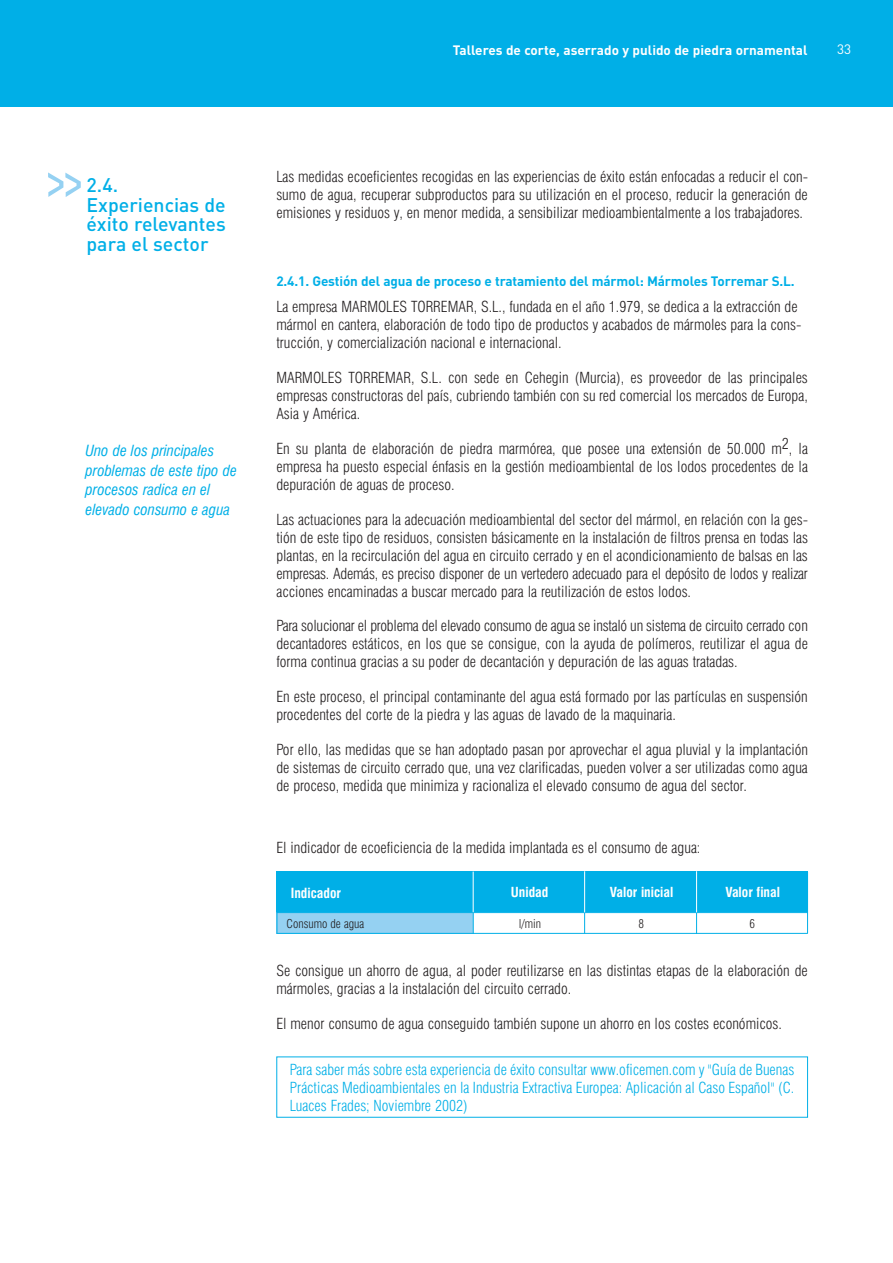
<style>
.page{position:relative;width:893px;height:1263px;background:#fff}
.page>*{position:absolute;margin:0;border:0;box-sizing:border-box;transform-origin:0 0}
.t1{font:500 19.5px/19.5px "DIN";color:#00afe7}
.t2{font:300 condensed 15px/18px "Swiss 721 BT";color:#231f20;text-align:justify}
.t3{font:300 condensed 15px/18px "Swiss 721 BT";color:#00afe7;text-align:justify}
.t4{font:italic condensed 15px/19.5px "Swiss 721 BT";color:#00afe7}
.t5{font:700 condensed 13.65px "Swiss 721 BT";color:#fff}
.t6{font:700 13.5px "DIN";letter-spacing:-.01em;color:#00afe7}
.t7{font:700 13.5px "DIN";color:#fff}
.t8{font:700 condensed 13.5px "Swiss 721 BT";color:#fff}
.t9{font:13.5px "DIN";color:#fff}
.t10{font:300 condensed 12px "Swiss 721 BT";color:#231f20}
</style>
<div class="page">
<div style="left:0;top:0;width:893px;height:106px;background:#00afe7"></div>
<svg style="left:48px;top:172px;width:33px;height:25px"></svg>
<div style="left:697px;top:871px;width:111px;height:41px;background:#00afe7"></div>
<div style="left:585px;top:871px;width:113px;height:41px;background:#00afe7"></div>
<div style="left:473px;top:871px;width:113px;height:41px;background:#00afe7"></div>
<div style="left:277px;top:871px;width:196px;height:41px;background:#00afe7"></div>
<div style="left:276px;top:912px;width:197px;height:21px;background:#95d1f2"></div>
<hr style="left:277px;top:912px;width:531px;height:1px;background:#00afe7">
<hr style="left:584px;top:885px;width:1px;height:48px;background:#00afe7">
<hr style="left:696px;top:885px;width:1px;height:49px;background:#00afe7">
<hr style="left:807px;top:872px;width:1px;height:61px;background:#00afe7">
<hr style="left:473px;top:898px;width:1px;height:36px;background:#00afe7">
<hr style="left:277px;top:872px;width:1px;height:61px;background:#00afe7">
<hr style="left:473px;top:871px;width:1px;height:41px;background:#fff">
<hr style="left:584px;top:871px;width:1px;height:41px;background:#fff">
<hr style="left:696px;top:871px;width:1px;height:41px;background:#fff">
<hr style="left:277px;top:933px;width:531px;height:1px;background:#00afe7">
<p class="t7" style="left:453px;top:41px;width:356px">Talleres de corte, aserrado y pulido de piedra ornamental</p>
<p class="t9" style="left:837px;top:41px;width:16px">33</p>
<h1 class="t1" style="left:87px;top:175px;width:141px">2.4.<br>Experiencias de éxito relevantes para el sector</h1>
<p class="t4" style="left:86px;top:441px;width:153px">Uno de los principales problemas de este tipo de procesos radica en el elevado consumo e agua</p>
<p class="t2" style="left:276px;top:167px;width:533px">Las medidas ecoeficientes recogidas en las experiencias de éxito están enfocadas a reducir el con&shy;sumo de agua, recuperar subproductos para su utilización en el proceso, reducir la generación de emisiones y residuos y, en menor medida, a sensibilizar medioambientalmente a los trabajadores.</p>
<p class="t6" style="left:276px;top:272px;width:520px">2.4.1. Gestión del agua de proceso e tratamiento del mármol: Mármoles Torremar S.L.</p>
<p class="t2" style="left:276px;top:298px;width:526px;text-align:left">La empresa MARMOLES TORREMAR, S.L., fundada en el año 1.979, se dedica a la extracción de mármol en cantera, elaboración de todo tipo de productos y acabados de mármoles para la cons&shy;trucción, y comercialización nacional e internacional.</p>
<p class="t2" style="left:276px;top:369px;width:533px">MARMOLES TORREMAR, S.L. con sede en Cehegin (Murcia), es proveedor de las principales empresas constructoras del país, cubriendo también con su red comercial los mercados de Europa, Asia y América.</p>
<p class="t2" style="left:276px;top:440px;width:533px">En su planta de elaboración de piedra marmórea, que posee una extensión de 50.000 m2, la empresa ha puesto especial énfasis en la gestión medioambiental de los lodos procedentes de la depuración de aguas de proceso.</p>
<p class="t2" style="left:276px;top:511px;width:533px">Las actuaciones para la adecuación medioambiental del sector del mármol, en relación con la ges&shy;tión de este tipo de residuos, consisten básicamente en la instalación de filtros prensa en todas las plantas, en la recirculación del agua en circuito cerrado y en el acondicionamiento de balsas en las empresas. Además, es preciso disponer de un vertedero adecuado para el depósito de lodos y realizar acciones encaminadas a buscar mercado para la reutilización de estos lodos.</p>
<p class="t2" style="left:276px;top:617px;width:533px">Para solucionar el problema del elevado consumo de agua se instaló un sistema de circuito cerrado con decantadores estáticos, en los que se consigue, con la ayuda de polímeros, reutilizar el agua de forma continua gracias a su poder de decantación y depuración de las aguas tratadas.</p>
<p class="t2" style="left:276px;top:688px;width:533px">En este proceso, el principal contaminante del agua está formado por las partículas en suspensión procedentes del corte de la piedra y las aguas de lavado de la maquinaria.</p>
<p class="t2" style="left:276px;top:741px;width:533px">Por ello, las medidas que se han adoptado pasan por aprovechar el agua pluvial y la implantación de sistemas de circuito cerrado que, una vez clarificadas, pueden volver a ser utilizadas como agua de proceso, medida que minimiza y racionaliza el elevado consumo de agua del sector.</p>
<p class="t2" style="left:276px;top:838px;width:426px">El indicador de ecoeficiencia de la medida implantada es el consumo de agua:</p>
<p class="t5" style="left:291px;top:884px;width:52px">Indicador</p>
<p class="t8" style="left:511px;top:884px;width:39px">Unidad</p>
<p class="t8" style="left:610px;top:884px;width:65px">Valor inicial</p>
<p class="t8" style="left:725px;top:884px;width:56px">Valor final</p>
<p class="t10" style="left:286px;top:916px;width:79px">Consumo de agua</p>
<p class="t10" style="left:519px;top:916px;width:24px">l/min</p>
<p class="t10" style="left:638px;top:916px;width:7px">8</p>
<p class="t10" style="left:750px;top:916px;width:7px">6</p>
<p class="t2" style="left:276px;top:961px;width:533px">Se consigue un ahorro de agua, al poder reutilizarse en las distintas etapas de la elaboración de mármoles, gracias a la instalación del circuito cerrado.</p>
<p class="t2" style="left:276px;top:1014px;width:507px">El menor consumo de agua conseguido también supone un ahorro en los costes económicos.</p>
<p class="t3" style="left:290px;top:1060px;width:506px">Para saber más sobre esta experiencia de éxito consultar www.oficemen.com y "Guía de Buenas Prácticas Medioambientales en la Industria Extractiva Europea: Aplicación al Caso Español" (C.<br>Luaces Frades; Noviembre 2002)</p>
</div>
